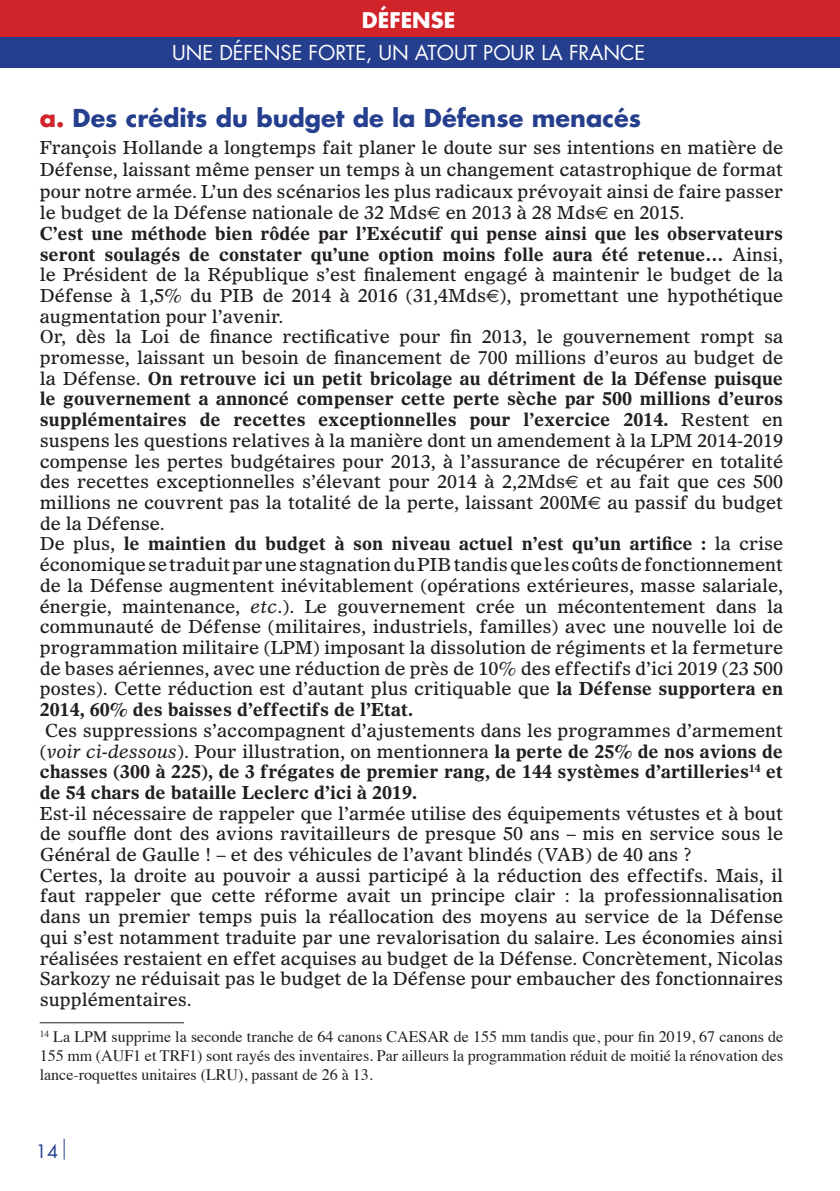
<style>
.page{position:relative;width:840px;height:1191px;background:#fff}
.page>*{position:absolute;margin:0;border:0;box-sizing:border-box;transform-origin:0 0}
.t1{font:700 24px "Futura";color:#253f8e}
.t2{font:700 21px "Futura";color:#fff}
.t3{font:20px "Futura";color:#fff}
.t4{font:18px/20.8px "Olympian";color:#231f20}
.t5{font:700 18px/20.8px "Olympian";color:#231f20;text-align:justify}
.t6{font:18px "Futura";color:#253f8e}
.t7{font:16px/19.2px "Times";color:#231f20;text-align:justify}
.s1{color:#d1232a}
.s2{font-family:"Euro Sans"}
.s3{font-weight:700}
.s4{font-style:italic}
.s5{font-weight:400}
.s6{font-weight:400;font-style:italic}
</style>
<div class="page">
<div style="left:0;top:11px;width:839px;height:57px;background:#253f8e"></div>
<div style="left:0;top:0;width:839px;height:37px;background:#d1232a"></div>
<svg style="left:64px;top:1138px;width:1px;height:21px"></svg>
<hr style="left:40px;top:1022px;width:144px;height:1px;background:#231f20">
<p class="t2" style="left:362px;top:6px;width:95px">DÉFENSE</p>
<p class="t3" style="left:172px;top:39px;width:474px">UNE DÉFENSE FORTE, UN ATOUT POUR LA FRANCE</p>
<h1 class="t1" style="left:40px;top:101px;width:602px"><span class="s1">a.</span> Des crédits du budget de la Défense menacés</h1>
<p class="t4" style="left:40px;top:137px;width:744px">François Hollande a longtemps fait planer le doute sur ses intentions en matière de Défense, laissant même penser un temps à un changement catastrophique de format pour notre armée. L’un des scénarios les plus radicaux prévoyait ainsi de faire passer le budget de la Défense nationale de 32 Mds<span class="s2">€</span> en 2013 à 28 Mds<span class="s2">€</span> en 2015.<br><span class="s3">C’est une méthode bien rôdée par l’Exécutif qui pense ainsi que les observateurs seront soulagés de constater qu’une option moins folle aura été retenue…</span> Ainsi, le Président de la République s’est finalement engagé à maintenir le budget de la Défense à 1,5% du PIB de 2014 à 2016 (31,4Mds<span class="s2">€</span>), promettant une hypothétique augmentation pour l’avenir.<br>Or, dès la Loi de finance rectificative pour fin 2013, le gouvernement rompt sa promesse, laissant un besoin de financement de 700 millions d’euros au budget de la Défense. <span class="s3">On retrouve ici un petit bricolage au détriment de la Défense puisque le gouvernement a annoncé compenser cette perte sèche par 500 millions d’euros supplémentaires de recettes exceptionnelles pour l’exercice 2014.</span> Restent en suspens les questions relatives à la manière dont un amendement à la LPM 2014-2019 compense les pertes budgétaires pour 2013, à l’assurance de récupérer en totalité des recettes exceptionnelles s’élevant pour 2014 à 2,2Mds<span class="s2">€</span> et au fait que ces 500 millions ne couvrent pas la totalité de la perte, laissant 200M<span class="s2">€</span> au passif du budget de la Défense.<br>De plus, <span class="s3">le maintien du budget à son niveau actuel n’est qu’un artifice :</span> la crise économique se traduit par une stagnation du PIB tandis que les coûts de fonctionnement de la Défense augmentent inévitablement (opérations extérieures, masse salariale, énergie, maintenance, <span class="s4">etc</span>.). Le gouvernement crée un mécontentement dans la communauté de Défense (militaires, industriels, familles) avec une nouvelle loi de programmation militaire (LPM) imposant la dissolution de régiments et la fermeture de bases aériennes, avec une réduction de près de 10% des effectifs d’ici 2019 (23 500 postes). Cette réduction est d’autant plus critiquable que <span class="s3">la Défense supportera en 2014, 60% des baisses d’effectifs de l’Etat.</span></p>
<p class="t5" style="left:40px;top:719px;width:744px;text-indent:5px"><span class="s5">Ces suppressions s’accompagnent d’ajustements dans les programmes d’armement (</span><span class="s6">voir ci-dessous</span><span class="s5">). Pour illustration, on mentionnera</span> la perte de 25% de nos avions de chasses (300 à 225), de 3 frégates de premier rang, de 144 systèmes d’artilleries<sup>14</sup> et de 54 chars de bataille Leclerc d’ici à 2019.</p>
<p class="t4" style="left:40px;top:802px;width:744px">Est-il nécessaire de rappeler que l’armée utilise des équipements vétustes et à bout de souffle dont des avions ravitailleurs de presque 50 ans – mis en service sous le Général de Gaulle ! – et des véhicules de l’avant blindés (VAB) de 40 ans ?<br>Certes, la droite au pouvoir a aussi participé à la réduction des effectifs. Mais, il faut rappeler que cette réforme avait un principe clair : la professionnalisation dans un premier temps puis la réallocation des moyens au service de la Défense qui s’est notamment traduite par une revalorisation du salaire. Les économies ainsi réalisées restaient en effet acquises au budget de la Défense. Concrètement, Nicolas Sarkozy ne réduisait pas le budget de la Défense pour embaucher des fonctionnaires supplémentaires.</p>
<p class="t7" style="left:40px;top:1025px;width:744px"><sup>14</sup> La LPM supprime la seconde tranche de 64 canons CAESAR de 155 mm tandis que, pour fin 2019, 67 canons de 155 mm (AUF1 et TRF1) sont rayés des inventaires. Par ailleurs la programmation réduit de moitié la rénovation des lance-roquettes unitaires (LRU), passant de 26 à 13.</p>
<p class="t6" style="left:36px;top:1139px;width:24px">14</p>
</div>
